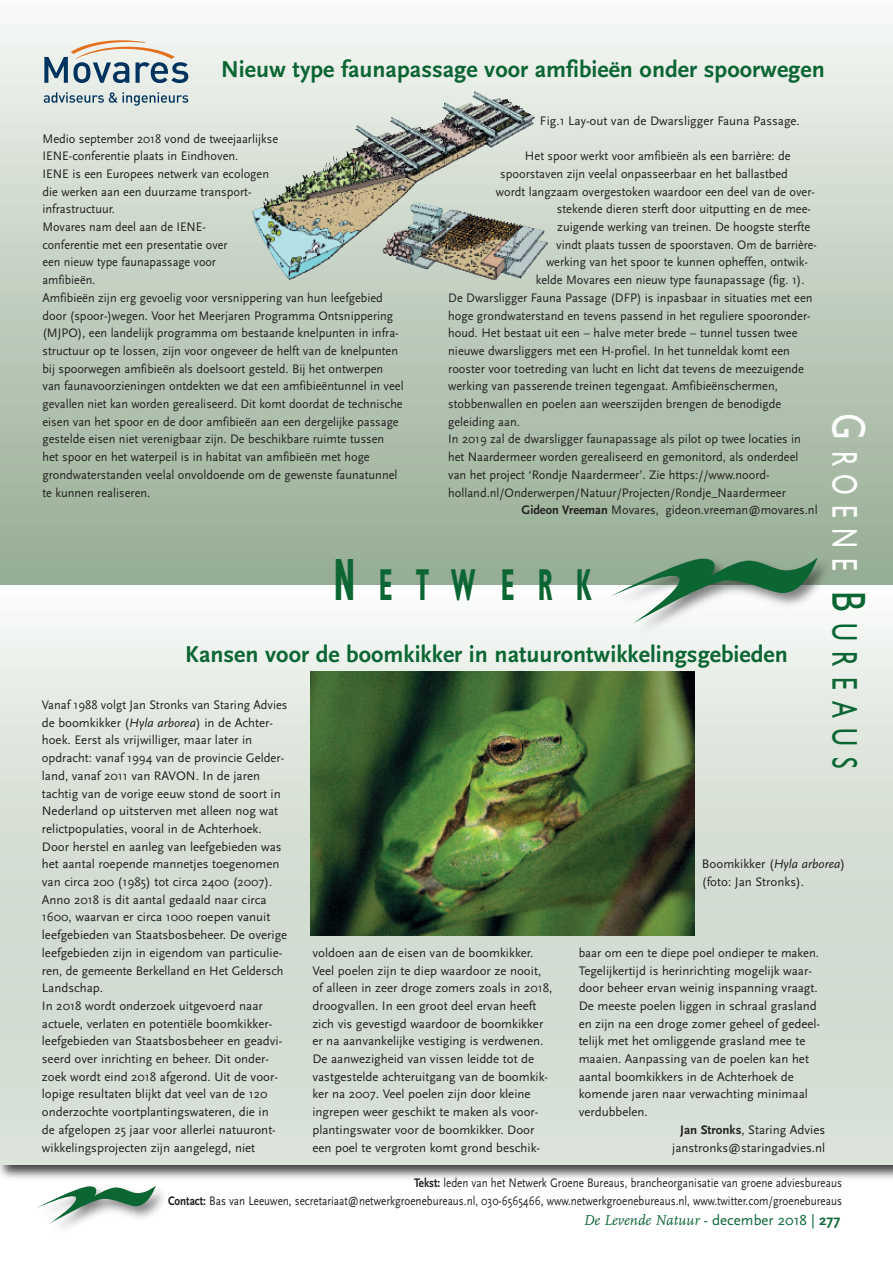
<style>
.page{position:relative;width:893px;height:1263px;background:#fff}
.page>*{position:absolute;margin:0;border:0;box-sizing:border-box;transform-origin:0 0}
.t1{font:700 condensed 45px "Gill Sans";letter-spacing:.86em;color:#0c6634;scale:.6 1}
.t2{font:36px "Gill Sans";letter-spacing:.415em;color:#0c6634;scale:.7 1}
.t3{font:700 24px "Scala Sans";color:#0c6634}
.t4{font:italic 15px "FF Scala";color:#0c6634}
.t5{font:12.9px/17.7px "Scala Sans";color:#231f20;scale:.96 1}
.t6{font:12.9px/17.7px "Scala Sans";color:#231f20}
.t7{font:12.9px/17.7px "Scala Sans";color:#231f20;text-align:right;scale:.86 1}
.s1{font-weight:700}
.s2{font-size:48px;color:#fff}
.s3{color:#fff}
.s4{font-size:48px}
.s5{font-size:60px}
.s6{font-style:italic}
.s7{font-family:"Scala Sans";font-style:normal}
.s8{font-family:"Scala Sans";font-weight:700;font-style:normal}
</style>
<div class="page">
<img style="left:0;top:1165px;width:893px;height:14px">
<img style="left:60px;top:1191px;width:104px;height:37px">
<svg style="left:37px;top:1185px;width:119px;height:39px"></svg>
<div style="left:0;top:0;width:893px;height:586px;background:linear-gradient(to bottom,#f4f7f4,#93ab91)"></div>
<svg style="left:0;top:585px;width:893px;height:580px;background:#dbe3da"></svg>
<img style="left:603px;top:551px;width:233px;height:92px">
<svg style="left:610px;top:557px;width:208px;height:67px"></svg>
<svg style="left:44px;top:40px;width:144px;height:43px;background:#b7bfc0"></svg>
<svg style="left:44px;top:92px;width:144px;height:14px;background:#afc0c4"></svg>
<img style="left:254px;top:108px;width:281px;height:158px">
<img style="left:311px;top:672px;width:384px;height:263px">
<h3 class="t3" style="left:221px;top:56px;width:606px">Nieuw type faunapassage voor amfibieën onder spoorwegen</h3>
<p class="t6" style="left:540px;top:112px;width:261px">Fig.1 Lay-out van de Dwarsligger Fauna Passage.</p>
<p class="t5" style="left:42px;top:130px;width:378px">Medio september 2018 vond de tweejaarlijkse<br>IENE-conferentie plaats in Eindhoven.<br>IENE is een Europees netwerk van ecologen<br>die werken aan een duurzame transport-<br>infrastructuur.<br>Movares nam deel aan de IENE-<br>conferentie met een presentatie over<br>een nieuw type faunapassage voor<br>amfibieën.<br>Amfibieën zijn erg gevoelig voor versnippering van hun leefgebied door (spoor-)wegen. Voor het Meerjaren Programma Ontsnippering (MJPO), een landelijk programma om bestaande knelpunten in infra&shy;structuur op te lossen, zijn voor ongeveer de helft van de knelpunten bij spoorwegen amfibieën als doelsoort gesteld. Bij het ontwerpen van faunavoorzieningen ontdekten we dat een amfibieëntunnel in veel gevallen niet kan worden gerealiseerd. Dit komt doordat de technische eisen van het spoor en de door amfibieën aan een dergelijke passage gestelde eisen niet verenigbaar zijn. De beschikbare ruimte tussen het spoor en het waterpeil is in habitat van amfibieën met hoge grondwaterstanden veelal onvoldoende om de gewenste faunatunnel te kunnen realiseren.</p>
<p class="t5" style="left:525px;top:147px;width:278px">Het spoor werkt voor amfibieën als een barrière: de</p>
<p class="t5" style="left:500px;top:165px;width:301px">spoorstaven zijn veelal onpasseerbaar en het ballastbed</p>
<p class="t5" style="left:496px;top:183px;width:334px">wordt langzaam overgestoken waardoor een deel van de over-</p>
<p class="t5" style="left:557px;top:201px;width:266px">stekende dieren sterft door uitputting en de mee-</p>
<p class="t5" style="left:557px;top:218px;width:265px">zuigende werking van treinen. De hoogste sterfte</p>
<p class="t5" style="left:556px;top:236px;width:273px">vindt plaats tussen de spoorstaven. Om de barrière-</p>
<p class="t5" style="left:546px;top:254px;width:274px">werking van het spoor te kunnen opheffen, ontwik-</p>
<p class="t5" style="left:536px;top:271px;width:281px">kelde Movares een nieuw type faunapassage (fig. 1).</p>
<p class="t5" style="left:448px;top:289px;width:381px">De Dwarsligger Fauna Passage (DFP) is inpasbaar in situaties met een</p>
<p class="t5" style="left:448px;top:307px;width:379px">hoge grondwaterstand en tevens passend in het reguliere spooronder-</p>
<p class="t5" style="left:448px;top:324px;width:365px">houd. Het bestaat uit een – halve meter brede – tunnel tussen twee</p>
<p class="t5" style="left:448px;top:342px;width:357px">nieuwe dwarsliggers met een H-profiel. In het tunneldak komt een</p>
<p class="t5" style="left:448px;top:360px;width:372px">rooster voor toetreding van lucht en licht dat tevens de meezuigende</p>
<p class="t5" style="left:448px;top:378px;width:345px">werking van passerende treinen tegengaat. Amfibieënschermen,</p>
<p class="t5" style="left:448px;top:395px;width:349px">stobbenwallen en poelen aan weerszijden brengen de benodigde</p>
<p class="t5" style="left:448px;top:413px;width:76px">geleiding aan.</p>
<p class="t5" style="left:448px;top:431px;width:369px">In 2019 zal de dwarsligger faunapassage als pilot op twee locaties in</p>
<p class="t5" style="left:448px;top:448px;width:366px">het Naardermeer worden gerealiseerd en gemonitord, als onderdeel</p>
<p class="t5" style="left:448px;top:466px;width:336px">van het project ‘Rondje Naardermeer’. Zie https://www.noord-</p>
<p class="t5" style="left:448px;top:484px;width:353px">holland.nl/Onderwerpen/Natuur/Projecten/Rondje_Naardermeer</p>
<p class="t5" style="left:522px;top:501px;width:310px"><span class="s1">Gideon Vreeman</span> Movares, gideon.vreeman@movares.nl</p>
<h2 class="t2" style="left:866px;top:413px;width:509px;rotate:90deg"><span class="s2">G</span><span class="s3">ROENE</span> <span class="s4">B</span>UREAUS</h2>
<h1 class="t1" style="left:334px;top:557px;width:432px"><span class="s5">N</span>ETWERK</h1>
<h3 class="t3" style="left:185px;top:641px;width:604px">Kansen voor de boomkikker in natuurontwikkelingsgebieden</h3>
<p class="t5" style="left:42px;top:696px;width:257px">Vanaf 1988 volgt Jan Stronks van Staring Advies de boomkikker (<span class="s6">Hyla arborea</span>) in de Achter&shy;hoek. Eerst als vrijwilliger, maar later in opdracht: vanaf 1994 van de provincie Gelder&shy;land, vanaf 2011 van RAVON. In de jaren tachtig van de vorige eeuw stond de soort in Nederland op uitsterven met alleen nog wat relictpopulaties, vooral in de Achterhoek.<br>Door herstel en aanleg van leefgebieden was het aantal roepende mannetjes toegenomen van circa 200 (1985) tot circa 2400 (2007).<br>Anno 2018 is dit aantal gedaald naar circa 1600, waarvan er circa 1000 roepen vanuit leefgebieden van Staatsbosbeheer. De overige leefgebieden zijn in eigendom van particulie&shy;ren, de gemeente Berkelland en Het Geldersch Landschap.<br>In 2018 wordt onderzoek uitgevoerd naar actuele, verlaten en potentiële boomkikker&shy;leefgebieden van Staatsbosbeheer en geadvi&shy;seerd over inrichting en beheer. Dit onder&shy;zoek wordt eind 2018 afgerond. Uit de voor&shy;lopige resultaten blijkt dat veel van de 120 onderzochte voortplantingswateren, die in<br>de afgelopen 25 jaar voor allerlei natuuront&shy;wikkelingsprojecten zijn aangelegd, niet</p>
<p class="t6" style="left:702px;top:855px;width:145px">Boomkikker (<span class="s6">Hyla arborea</span>) (foto: Jan Stronks).</p>
<p class="t6" style="left:312px;top:944px;width:242px">voldoen aan de eisen van de boomkikker.<br>Veel poelen zijn te diep waardoor ze nooit, of alleen in zeer droge zomers zoals in 2018, droogvallen. In een groot deel ervan heeft zich vis gevestigd waardoor de boomkikker er na aanvankelijke vestiging is verdwenen.<br>De aanwezigheid van vissen leidde tot de vastgestelde achteruitgang van de boomkik&shy;ker na 2007. Veel poelen zijn door kleine ingrepen weer geschikt te maken als voor&shy;plantingswater voor de boomkikker. Door een poel te vergroten komt grond beschik-</p>
<p class="t6" style="left:579px;top:944px;width:242px">baar om een te diepe poel ondieper te maken.</p>
<p class="t6" style="left:579px;top:962px;width:235px">Tegelijkertijd is herinrichting mogelijk waar-</p>
<p class="t6" style="left:579px;top:979px;width:241px">door beheer ervan weinig inspanning vraagt.</p>
<p class="t6" style="left:579px;top:997px;width:240px">De meeste poelen liggen in schraal grasland</p>
<p class="t6" style="left:579px;top:1015px;width:243px">en zijn na een droge zomer geheel of gedeel-</p>
<p class="t6" style="left:579px;top:1032px;width:228px">telijk met het omliggende grasland mee te</p>
<p class="t6" style="left:579px;top:1050px;width:232px">maaien. Aanpassing van de poelen kan het</p>
<p class="t6" style="left:579px;top:1068px;width:217px">aantal boomkikkers in de Achterhoek de</p>
<p class="t6" style="left:579px;top:1086px;width:231px">komende jaren naar verwachting minimaal</p>
<p class="t6" style="left:579px;top:1103px;width:71px">verdubbelen.</p>
<p class="t6" style="left:680px;top:1121px;width:147px"><span class="s1">Jan Stronks</span>, Staring Advies</p>
<p class="t6" style="left:672px;top:1139px;width:155px">janstronks@staringadvies.nl</p>
<p class="t7" style="left:168px;top:1174px;width:785px"><span class="s1">Tekst:</span> leden van het Netwerk Groene Bureaus, brancheorganisatie van groene adviesbureaus<br><span class="s1">Contact:</span> Bas van Leeuwen, secretariaat@netwerkgroenebureaus.nl, 030-6565466, www.netwerkgroenebureaus.nl, www.twitter.com/groenebureaus</p>
<p class="t4" style="left:583px;top:1212px;width:259px">De Levende Natuur <span class="s7">- december 2018 |</span> <span class="s8">277</span></p>
</div>
